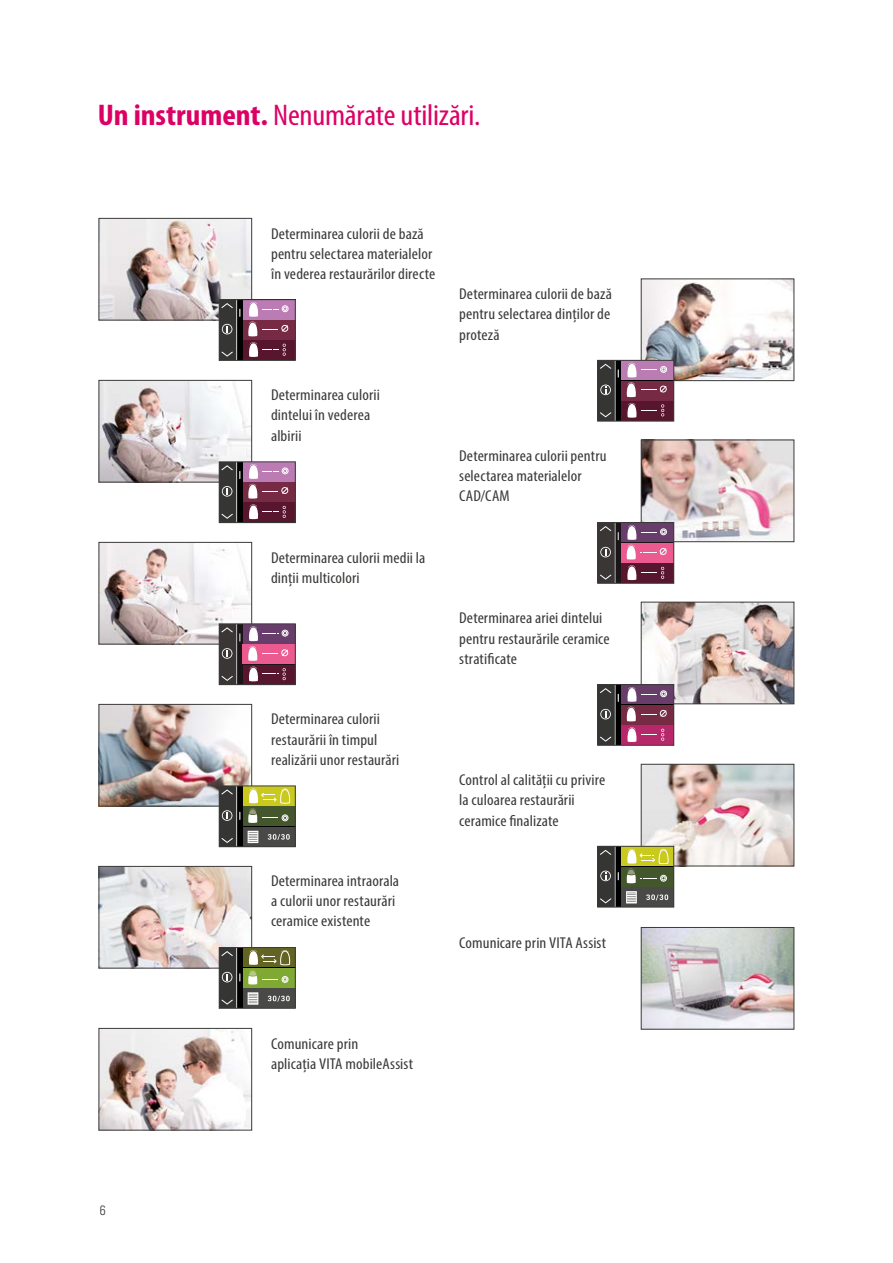
<style>
.page{position:relative;width:893px;height:1263px;background:#fff}
.page>*{position:absolute;margin:0;border:0;box-sizing:border-box;transform-origin:0 0}
.t1{font:condensed 30px "Myriad Pro";letter-spacing:-.01em;color:#dd0064;scale:1.08 1}
.t2{font:condensed 15.75px/20.2px "Myriad Pro";letter-spacing:.005em;color:#3b3b3a;scale:1.08 1}
.t3{font:300 condensed 13.5px "Univers";color:#3b3b3a}
.s1{font-weight:700}
</style>
<div class="page">
<img style="left:643px;top:442px;width:149px;height:98px">
<div style="left:641px;top:440px;width:153px;height:102px;border:1px solid #3b3b3a"></div>
<img style="left:101px;top:382px;width:149px;height:98px">
<div style="left:99px;top:380px;width:153px;height:102px;border:1px solid #3b3b3a"></div>
<img style="left:643px;top:766px;width:149px;height:98px">
<div style="left:641px;top:764px;width:153px;height:102px;border:1px solid #3b3b3a"></div>
<img style="left:101px;top:706px;width:149px;height:98px">
<div style="left:99px;top:704px;width:153px;height:102px;border:1px solid #3b3b3a"></div>
<img style="left:643px;top:929px;width:149px;height:98px">
<div style="left:641px;top:927px;width:153px;height:102px;border:1px solid #3b3b3a"></div>
<img style="left:101px;top:868px;width:149px;height:98px">
<div style="left:99px;top:866px;width:153px;height:102px;border:1px solid #3b3b3a"></div>
<img style="left:101px;top:1030px;width:149px;height:98px">
<div style="left:99px;top:1028px;width:153px;height:102px;border:1px solid #3b3b3a"></div>
<img style="left:643px;top:281px;width:149px;height:98px">
<div style="left:641px;top:279px;width:153px;height:102px;border:1px solid #3b3b3a"></div>
<img style="left:101px;top:220px;width:149px;height:98px">
<div style="left:99px;top:218px;width:153px;height:102px;border:1px solid #3b3b3a"></div>
<img style="left:643px;top:604px;width:149px;height:98px">
<div style="left:641px;top:602px;width:153px;height:102px;border:1px solid #3b3b3a"></div>
<img style="left:101px;top:544px;width:149px;height:98px">
<div style="left:99px;top:542px;width:153px;height:102px;border:1px solid #3b3b3a"></div>
<div style="left:219px;top:300px;width:76px;height:60px;background:#353534"></div>
<svg style="left:237px;top:301px;width:57px;height:58px"></svg>
<hr style="left:236px;top:300px;width:1px;height:60px;background:#dadada">
<div style="left:243px;top:300px;width:52px;height:19px;background:#bb7bb3"></div>
<div style="left:243px;top:340px;width:52px;height:20px;background:#58162e"></div>
<svg style="left:222px;top:324px;width:10px;height:10px"></svg>
<div style="left:243px;top:320px;width:52px;height:20px;background:#762a44"></div>
<svg style="left:221px;top:303px;width:12px;height:5px"></svg>
<svg style="left:221px;top:352px;width:12px;height:5px"></svg>
<svg style="left:248px;top:302px;width:40px;height:55px"></svg>
<div style="left:219px;top:299px;width:77px;height:62px;border:1px solid #3b3b3a"></div>
<div style="left:219px;top:462px;width:76px;height:60px;background:#353534"></div>
<svg style="left:237px;top:464px;width:57px;height:57px"></svg>
<hr style="left:236px;top:462px;width:1px;height:60px;background:#dadada">
<div style="left:243px;top:462px;width:52px;height:20px;background:#bb7bb3"></div>
<div style="left:243px;top:503px;width:52px;height:19px;background:#58162e"></div>
<svg style="left:222px;top:486px;width:10px;height:11px"></svg>
<div style="left:243px;top:482px;width:52px;height:20px;background:#762a44"></div>
<svg style="left:221px;top:465px;width:12px;height:5px"></svg>
<svg style="left:221px;top:514px;width:12px;height:5px"></svg>
<svg style="left:248px;top:464px;width:40px;height:55px"></svg>
<div style="left:219px;top:462px;width:77px;height:61px;border:1px solid #3b3b3a"></div>
<div style="left:598px;top:360px;width:76px;height:61px;background:#353534"></div>
<div style="left:615px;top:360px;width:59px;height:61px;background:#000"></div>
<hr style="left:615px;top:360px;width:1px;height:61px;background:#dadada">
<div style="left:621px;top:360px;width:53px;height:20px;background:#bb7bb3"></div>
<div style="left:621px;top:401px;width:53px;height:20px;background:#58162e"></div>
<svg style="left:600px;top:385px;width:11px;height:10px"></svg>
<div style="left:621px;top:381px;width:53px;height:20px;background:#762a44"></div>
<svg style="left:600px;top:364px;width:11px;height:5px"></svg>
<svg style="left:600px;top:412px;width:11px;height:5px"></svg>
<svg style="left:627px;top:403px;width:37px;height:15px"></svg>
<svg style="left:626px;top:363px;width:41px;height:34px"></svg>
<div style="left:597px;top:360px;width:77px;height:61px;border:1px solid #3b3b3a"></div>
<div style="left:598px;top:522px;width:76px;height:61px;background:#3a3636"></div>
<div style="left:615px;top:522px;width:59px;height:61px;background:#1c1518"></div>
<hr style="left:615px;top:522px;width:1px;height:61px;background:#bfc3c6">
<div style="left:621px;top:522px;width:53px;height:20px;background:#693d6b"></div>
<div style="left:621px;top:563px;width:53px;height:20px;background:#57162e"></div>
<svg style="left:600px;top:547px;width:11px;height:10px"></svg>
<div style="left:621px;top:543px;width:53px;height:20px;background:#eb5b90"></div>
<svg style="left:626px;top:525px;width:41px;height:55px"></svg>
<svg style="left:600px;top:526px;width:11px;height:5px"></svg>
<svg style="left:600px;top:575px;width:11px;height:5px"></svg>
<div style="left:597px;top:522px;width:77px;height:61px;border:1px solid #3b3b3a"></div>
<div style="left:219px;top:624px;width:76px;height:61px;background:#3a3636"></div>
<svg style="left:237px;top:626px;width:57px;height:57px"></svg>
<hr style="left:236px;top:624px;width:1px;height:61px;background:#bfc3c6">
<div style="left:243px;top:624px;width:52px;height:20px;background:#693d6b"></div>
<div style="left:243px;top:665px;width:52px;height:19px;background:#57162e"></div>
<svg style="left:222px;top:648px;width:10px;height:11px"></svg>
<div style="left:243px;top:644px;width:52px;height:20px;background:#eb5b90"></div>
<svg style="left:248px;top:626px;width:40px;height:56px"></svg>
<svg style="left:221px;top:627px;width:12px;height:5px"></svg>
<svg style="left:221px;top:676px;width:12px;height:5px"></svg>
<div style="left:219px;top:624px;width:77px;height:61px;border:1px solid #3b3b3a"></div>
<div style="left:219px;top:786px;width:76px;height:61px;background:#353534"></div>
<svg style="left:237px;top:788px;width:57px;height:57px"></svg>
<hr style="left:236px;top:786px;width:1px;height:61px;background:#dadada">
<div style="left:243px;top:786px;width:52px;height:20px;background:#cac91e"></div>
<div style="left:243px;top:827px;width:52px;height:20px;background:#494948"></div>
<svg style="left:222px;top:810px;width:10px;height:11px"></svg>
<div style="left:243px;top:806px;width:52px;height:20px;background:#44562c"></div>
<svg style="left:221px;top:789px;width:12px;height:5px"></svg>
<svg style="left:221px;top:838px;width:12px;height:5px"></svg>
<svg style="left:248px;top:788px;width:43px;height:35px"></svg>
<svg style="left:248px;top:831px;width:10px;height:12px"></svg>
<svg style="left:268px;top:834px;width:22px;height:6px"></svg>
<div style="left:219px;top:786px;width:77px;height:61px;border:1px solid #3b3b3a"></div>
<div style="left:598px;top:846px;width:76px;height:61px;background:#353534"></div>
<div style="left:615px;top:846px;width:59px;height:61px;background:#000"></div>
<hr style="left:615px;top:846px;width:1px;height:61px;background:#dadada">
<div style="left:621px;top:846px;width:53px;height:20px;background:#cac91e"></div>
<div style="left:621px;top:887px;width:53px;height:20px;background:#494948"></div>
<svg style="left:600px;top:871px;width:11px;height:10px"></svg>
<div style="left:621px;top:867px;width:53px;height:20px;background:#44562c"></div>
<svg style="left:600px;top:850px;width:11px;height:5px"></svg>
<svg style="left:600px;top:898px;width:11px;height:5px"></svg>
<svg style="left:626px;top:849px;width:43px;height:34px"></svg>
<svg style="left:626px;top:891px;width:11px;height:12px"></svg>
<svg style="left:646px;top:894px;width:22px;height:6px"></svg>
<div style="left:597px;top:846px;width:77px;height:61px;border:1px solid #3b3b3a"></div>
<div style="left:219px;top:947px;width:76px;height:61px;background:#353534"></div>
<svg style="left:237px;top:949px;width:57px;height:57px"></svg>
<hr style="left:236px;top:947px;width:1px;height:61px;background:#dadada">
<div style="left:243px;top:947px;width:52px;height:20px;background:#636324"></div>
<div style="left:243px;top:988px;width:52px;height:20px;background:#494948"></div>
<svg style="left:222px;top:972px;width:10px;height:10px"></svg>
<div style="left:243px;top:968px;width:52px;height:20px;background:#7fa932"></div>
<svg style="left:221px;top:951px;width:12px;height:5px"></svg>
<svg style="left:221px;top:999px;width:12px;height:6px"></svg>
<svg style="left:248px;top:950px;width:43px;height:35px"></svg>
<svg style="left:248px;top:992px;width:10px;height:13px"></svg>
<svg style="left:268px;top:996px;width:22px;height:6px"></svg>
<div style="left:219px;top:947px;width:77px;height:61px;border:1px solid #3b3b3a"></div>
<div style="left:598px;top:684px;width:76px;height:61px;background:#353534"></div>
<div style="left:615px;top:684px;width:59px;height:61px;background:#000"></div>
<hr style="left:615px;top:684px;width:1px;height:61px;background:#dadada">
<div style="left:621px;top:684px;width:53px;height:20px;background:#693d6a"></div>
<div style="left:621px;top:725px;width:53px;height:20px;background:#b62869"></div>
<svg style="left:600px;top:709px;width:11px;height:10px"></svg>
<div style="left:621px;top:705px;width:53px;height:20px;background:#762a44"></div>
<svg style="left:600px;top:688px;width:11px;height:5px"></svg>
<svg style="left:600px;top:737px;width:11px;height:5px"></svg>
<svg style="left:626px;top:687px;width:41px;height:55px"></svg>
<div style="left:597px;top:684px;width:77px;height:61px;border:1px solid #3b3b3a"></div>
<h1 class="t1" style="left:98px;top:96px;width:356px"><span class="s1">Un instrument.</span> Nenumărate utilizări.</h1>
<p class="t3" style="left:100px;top:1202px;width:7px">6</p>
<p class="t2" style="left:271px;top:223px;width:153px">Determinarea culorii de bază pentru selectarea materialelor în vederea restaurărilor directe</p>
<p class="t2" style="left:271px;top:385px;width:102px">Determinarea culorii dintelui în vederea albirii</p>
<p class="t2" style="left:271px;top:547px;width:144px">Determinarea culorii medii la dinții multicolori</p>
<p class="t2" style="left:271px;top:709px;width:120px">Determinarea culorii restaurării în timpul realizării unor restaurări</p>
<p class="t2" style="left:271px;top:870px;width:120px">Determinarea intraorala a culorii unor restaurări ceramice existente</p>
<p class="t2" style="left:459px;top:284px;width:143px;text-align:justify">Determinarea culorii de bază pentru selectarea dinților de proteză</p>
<p class="t2" style="left:459px;top:445px;width:138px">Determinarea culorii pentru selectarea materialelor<br>CAD/CAM</p>
<p class="t2" style="left:459px;top:608px;width:141px">Determinarea ariei dintelui pentru restaurările ceramice stratificate</p>
<p class="t2" style="left:459px;top:769px;width:137px">Control al calității cu privire la culoarea restaurării ceramice finalizate</p>
<p class="t2" style="left:459px;top:932px;width:137px">Comunicare prin VITA Assist</p>
<p class="t2" style="left:271px;top:1033px;width:133px">Comunicare prin<br>aplicația VITA mobileAssist</p>
</div>
